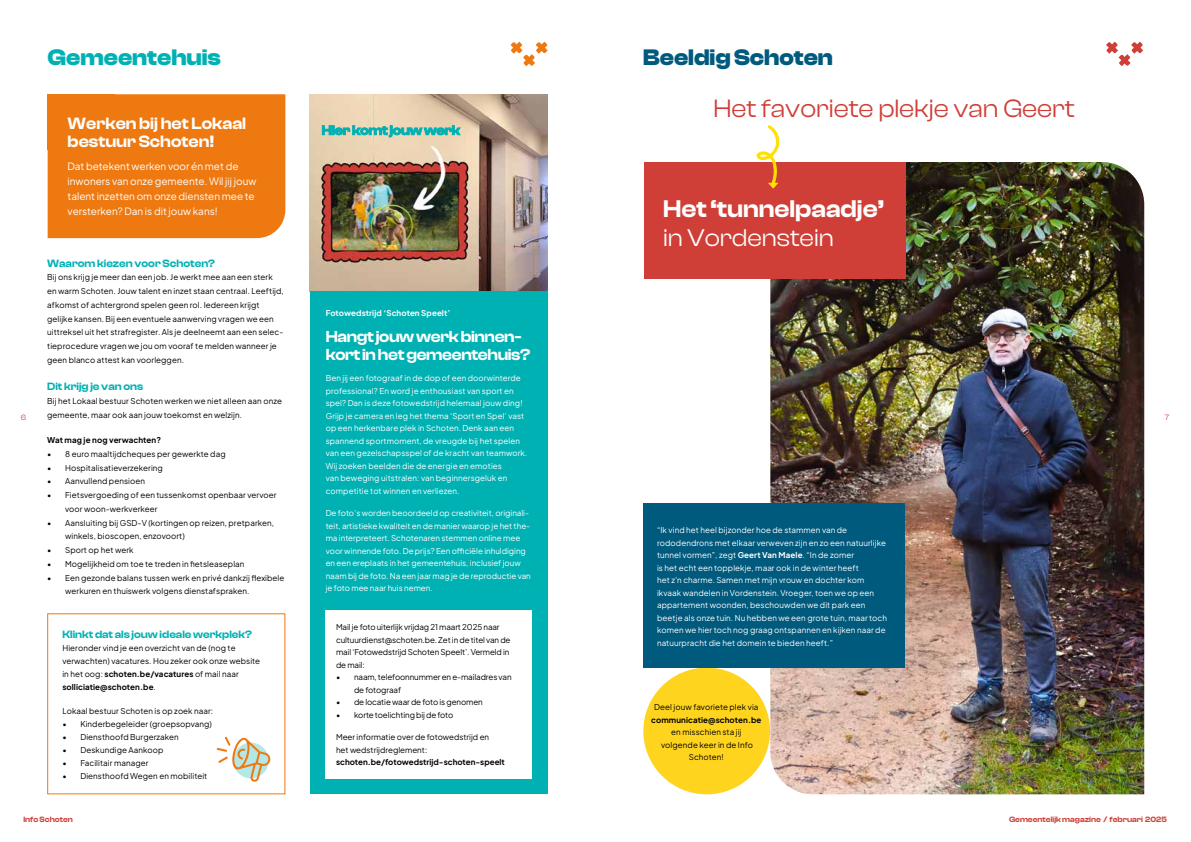
<style>
.page{position:relative;width:1191px;height:842px;background:#fff}
.page>*{position:absolute;margin:0;border:0;box-sizing:border-box;transform-origin:0 0}
.t1{font:26px "Clash Display";color:#cf3e37}
.t2{font:600 25px "Clash Display";color:#fff}
.t3{font:25px "Clash Display";color:#fff}
.t4{font:700 23.3px "Clash Display";color:#005a7d}
.t5{font:700 23.3px "Clash Display";color:#00b1b4}
.t6{font:600 17px/18px "Clash Display";color:#fff}
.t7{font:600 16.5px/18px "Clash Display";letter-spacing:-.02em;color:#fff}
.t8{font:600 11px "Clash Display";color:#00b1b4}
.t9{font:10px/15px "Plus Jakarta Sans";color:#fff}
.t10{font:8px/13.8px "Plus Jakarta Sans";letter-spacing:.01em;color:#000}
.t11{font:8px/12.5px "Plus Jakarta Sans";letter-spacing:.01em;color:#fff}
.t12{font:8px/12.5px "Plus Jakarta Sans";letter-spacing:-.01em;color:#000}
.t13{font:700 8px "Plus Jakarta Sans";color:#000}
.t14{font:600 8px "Clash Display";color:#cf3e37}
.t15{font:700 8px "Plus Jakarta Sans";letter-spacing:.01em;color:#fff}
.t16{font:8px "Clash Display";color:#cf3e37}
.s1{font-weight:700}
</style>
<div class="page">
<svg style="left:510px;top:42px;width:38px;height:24px"></svg>
<div style="left:48px;top:94px;width:237px;height:144px;background:#ef7911"></div>
<svg style="left:216px;top:736px;width:55px;height:46px"></svg>
<img style="left:310px;top:94px;width:238px;height:198px">
<svg style="left:322px;top:125px;width:138px;height:12px"></svg>
<div style="left:310px;top:292px;width:237px;height:502px;background:#00b1b4"></div>
<div style="left:326px;top:610px;width:206px;height:168px;background:#fff"></div>
<div style="left:643px;top:668px;width:127px;height:126px;background:#ffd41f;border-radius:50%"></div>
<img style="left:770px;top:162px;width:374px;height:632px">
<svg style="left:1106px;top:42px;width:37px;height:24px"></svg>
<div style="left:644px;top:162px;width:261px;height:116px;background:#cf3e37"></div>
<div style="left:643px;top:503px;width:261px;height:165px;background:#005a7d"></div>
<svg style="left:756px;top:125px;width:24px;height:64px"></svg>
<h3 class="t5" style="left:48px;top:44px;width:175px">Gemeentehuis</h3>
<h3 class="t6" style="left:68px;top:115px;width:180px">Werken bij het Lokaal bestuur Schoten!</h3>
<p class="t9" style="left:68px;top:158px;width:190px">Dat betekent werken voor én met de inwoners van onze gemeente. Wil jij jouw talent inzetten om onze diensten mee te versterken? Dan is dit jouw kans!</p>
<h3 class="t4" style="left:643px;top:44px;width:191px">Beeldig Schoten</h3>
<h1 class="t1" style="left:713px;top:94px;width:363px">Het favoriete plekje van Geert</h1>
<h2 class="t2" style="left:663px;top:194px;width:222px">Het ‘tunnelpaadje’</h2>
<h2 class="t3" style="left:663px;top:224px;width:172px">in Vordenstein</h2>
<h3 class="t8" style="left:47px;top:257px;width:169px">Waarom kiezen voor Schoten?</h3>
<p class="t10" style="left:47px;top:270px;width:238px">Bij ons krijg je meer dan een job. Je werkt mee aan een sterk en warm Schoten. Jouw talent en inzet staan centraal. Leeftijd, afkomst of achtergrond spelen geen rol. Iedereen krijgt gelijke kansen. Bij een eventuele aanwerving vragen we een uittreksel uit het strafregister. Als je deelneemt aan een selec&shy;tieprocedure vragen we jou om vooraf te melden wanneer je geen blanco attest kan voorleggen.</p>
<h3 class="t8" style="left:47px;top:381px;width:98px">Dit krijg je van ons</h3>
<p class="t10" style="left:47px;top:393px;width:236px">Bij het Lokaal bestuur Schoten werken we niet alleen aan onze gemeente, maar ook aan jouw toekomst en welzijn.</p>
<p class="t13" style="left:47px;top:433px;width:115px">Wat mag je nog verwachten?</p>
<p class="t10" style="left:47px;top:446px;width:180px">• 8 euro maaltijdcheques per gewerkte dag</p>
<p class="t10" style="left:47px;top:460px;width:117px">• Hospitalisatieverzekering</p>
<p class="t10" style="left:47px;top:474px;width:99px">• Aanvullend pensioen</p>
<p class="t10" style="left:65px;top:487px;width:213px;text-indent:-18px">• Fietsvergoeding of een tussenkomst openbaar vervoer voor woon-werkverkeer</p>
<p class="t10" style="left:65px;top:515px;width:210px;text-indent:-18px">• Aansluiting bij GSD-V (kortingen op reizen, pretparken, winkels, bioscopen, enzovoort)</p>
<p class="t10" style="left:47px;top:542px;width:88px">• Sport op het werk</p>
<p class="t10" style="left:47px;top:556px;width:199px">• Mogelijkheid om toe te treden in fietsleaseplan</p>
<p class="t10" style="left:65px;top:570px;width:221px;text-indent:-18px">• Een gezonde balans tussen werk en privé dankzij flexibele werkuren en thuiswerk volgens dienstafspraken.</p>
<h3 class="t8" style="left:62px;top:628px;width:191px">Klinkt dat als jouw ideale werkplek?</h3>
<p class="t10" style="left:62px;top:641px;width:199px;line-height:13px">Hieronder vind je een overzicht van de (nog te verwachten) vacatures. Hou zeker ook onze website in het oog: <span class="s1">schoten.be/vacatures</span> of mail naar <span class="s1">solliciatie@schoten.be</span>.</p>
<p class="t10" style="left:62px;top:703px;width:152px">Lokaal bestuur Schoten is op zoek naar:</p>
<p class="t10" style="left:62px;top:716px;width:151px">• Kinderbegeleider (groepsopvang)</p>
<p class="t10" style="left:62px;top:729px;width:118px">• Diensthoofd Burgerzaken</p>
<p class="t10" style="left:62px;top:742px;width:103px">• Deskundige Aankoop</p>
<p class="t10" style="left:62px;top:755px;width:88px">• Facilitair manager</p>
<p class="t10" style="left:62px;top:768px;width:146px">• Diensthoofd Wegen en mobiliteit</p>
<p class="t15" style="left:326px;top:306px;width:126px">Fotowedstrijd ‘Schoten Speelt’</p>
<h3 class="t7" style="left:326px;top:327px;width:206px">Hangt jouw werk binnen&shy;kort in het gemeentehuis?</h3>
<p class="t11" style="left:326px;top:371px;width:203px">Ben jij een fotograaf in de dop of een doorwinterde professional? En word je enthousiast van sport en spel? Dan is deze fotowedstrijd helemaal jouw ding!<br>Grijp je camera en leg het thema ‘Sport en Spel’ vast op een herkenbare plek in Schoten. Denk aan een spannend sportmoment, de vreugde bij het spelen van een gezelschapsspel of de kracht van teamwork.<br>Wij zoeken beelden die de energie en emoties<br>van beweging uitstralen: van beginnersgeluk en competitie tot winnen en verliezen.</p>
<p class="t11" style="left:326px;top:506px;width:207px">De foto’s worden beoordeeld op creativiteit, originali&shy;teit, artistieke kwaliteit en de manier waarop je het the&shy;ma interpreteert. Schotenaren stemmen online mee voor winnende foto. De prijs? Een officiële inhuldiging en een ereplaats in het gemeentehuis, inclusief jouw naam bij de foto. Na een jaar mag je de reproductie van je foto mee naar huis nemen.</p>
<p class="t12" style="left:336px;top:620px;width:176px">Mail je foto uiterlijk vrijdag 21 maart 2025 naar cultuurdienst@schoten.be. Zet in de titel van de mail ‘Fotowedstrijd Schoten Speelt’. Vermeld in de mail:</p>
<p class="t12" style="left:354px;top:670px;width:159px;text-indent:-18px">• naam, telefoonnummer en e-mailadres van de fotograaf</p>
<p class="t12" style="left:336px;top:695px;width:148px">• de locatie waar de foto is genomen</p>
<p class="t12" style="left:336px;top:708px;width:119px">• korte toelichting bij de foto</p>
<p class="t10" style="left:336px;top:730px;width:155px;line-height:12.5px">Meer informatie over de fotowedstrijd en het wedstrijdreglement:</p>
<p class="t13" style="left:336px;top:755px;width:170px">schoten.be/fotowedstrijd-schoten-speelt</p>
<p class="t16" style="left:21px;top:413px;width:7px">6</p>
<p class="t16" style="left:1164px;top:413px;width:6px">7</p>
<p class="t11" style="left:657px;top:523px;width:231px">“Ik vind het heel bijzonder hoe de stammen van de rododendrons met elkaar verweven zijn en zo een natuurlijke tunnel vormen”, zegt <span class="s1">Geert Van Maele</span>. “In de zomer<br>is het echt een topplekje, maar ook in de winter heeft<br>het z’n charme. Samen met mijn vrouw en dochter kom ikvaak wandelen in Vordenstein. Vroeger, toen we op een appartement woonden, beschouwden we dit park een beetje als onze tuin. Nu hebben we een grote tuin, maar toch komen we hier toch nog graag ontspannen en kijken naar de natuurpracht die het domein te bieden heeft.”</p>
<p class="t10" style="left:654px;top:699px;width:106px">Deel jouw favoriete plek via</p>
<p class="t13" style="left:651px;top:712px;width:112px">communicatie@schoten.be</p>
<p class="t10" style="left:661px;top:725px;width:93px;line-height:12.5px;text-align:center">en misschien sta jij volgende keer in de Info<br>Schoten!</p>
<p class="t14" style="left:23px;top:815px;width:51px">Info Schoten</p>
<p class="t14" style="left:1009px;top:815px;width:159px">Gemeentelijk magazine / februari 2025</p>
</div>
